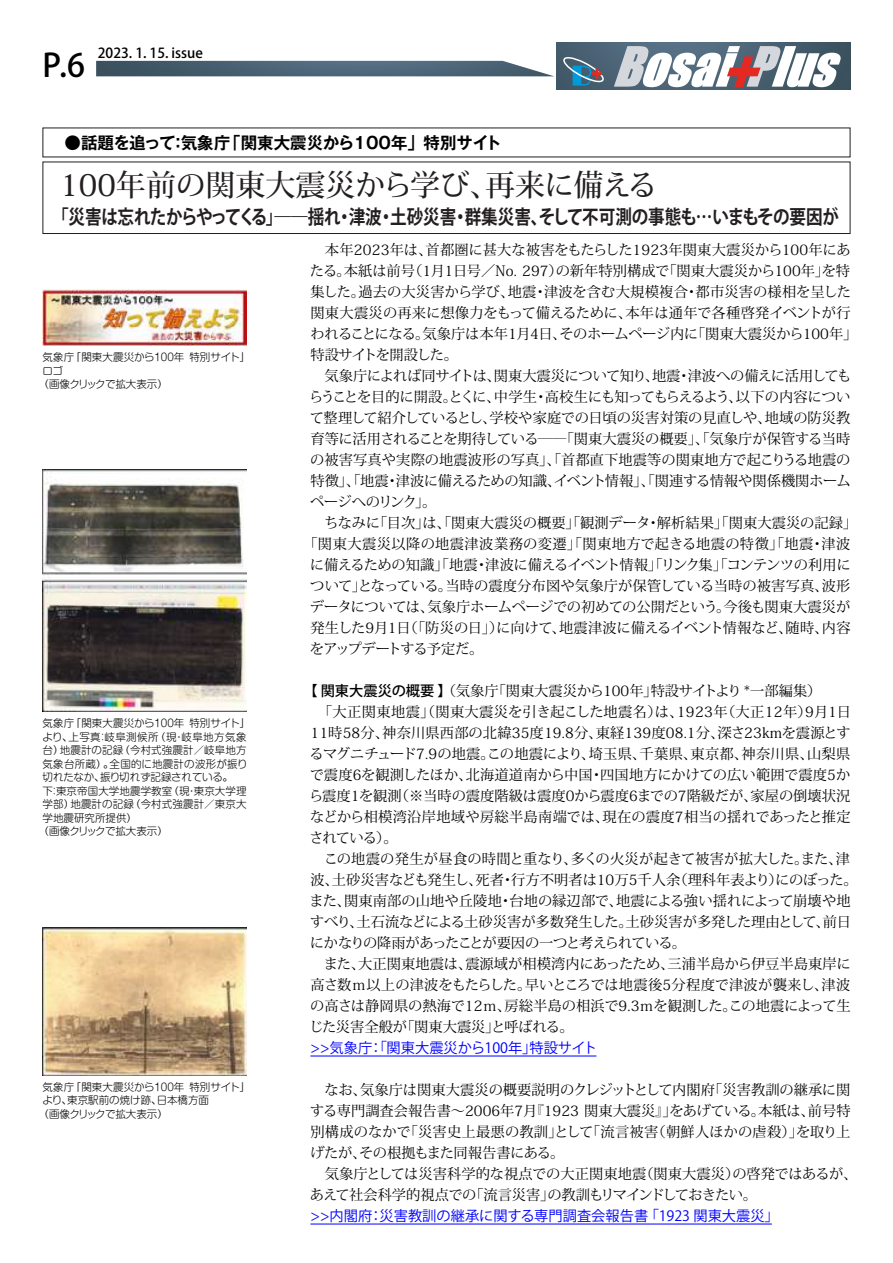
<style>
.page{position:relative;width:893px;height:1263px;background:#fff}
.page>*{position:absolute;margin:0;border:0;box-sizing:border-box;transform-origin:0 0}
.t1{font:500 31.95px "Koz Go Pro";color:#000}
.t2{font:500 30px "Koz Min Pr 6 N";color:#231f20}
.t3{font:700 19.5px "Koz Go Pr 6 N";letter-spacing:-.015em;color:#231f20;scale:.85 1}
.t4{font:700 16.5px "Gothic MB101 Pr 5 De";color:#000}
.t5{font:14.25px/21px "Koz Min Pr 6 N";color:#000}
.t6{font:14.25px "Koz Min Pr 6 N";letter-spacing:-.03em;color:#000}
.t7{font:14.25px "Koz Go Pr 6 N";color:#00f}
.t8{font:14.25px "Koz Min Pr 6 N";letter-spacing:.03em;color:#000}
.t9{font:14.25px "Koz Min Pr 6 N";letter-spacing:-.02em;color:#000}
.t10{font:14.25px "Koz Min Pr 6 N";letter-spacing:-.07em;color:#000}
.t11{font:14.25px "Koz Min Pr 6 N";letter-spacing:-.06em;color:#000}
.t12{font:500 13.8px "Koz Go Pro";color:#000}
.t13{font:300 10.5px "Shin M Go Pro";color:#000}
.t14{font:300 10.5px "Shin M Go Pro";letter-spacing:-.04em;color:#000}
.t15{font:300 10.5px "Shin M Go Pro";letter-spacing:.04em;color:#000}
.t16{font:300 10.5px "Shin M Go Pro";letter-spacing:.025em;color:#000}
.t17{font:300 10.5px "Shin M Go Pro";letter-spacing:-.02em;color:#000}
.s1{font-family:"Koz Go Pr 6 N";font-weight:500}
</style>
<div class="page">
<img style="left:96px;top:61px;width:457px;height:15px">
<img style="left:557px;top:43px;width:293px;height:47px">
<svg style="left:562px;top:56px;width:42px;height:30px"></svg>
<svg style="left:614px;top:46px;width:227px;height:41px"></svg>
<div style="left:43px;top:162px;width:807px;height:72px;border:1px solid #231f20"></div>
<hr style="left:310px;top:1056px;width:286px;height:1px;background:#00f">
<hr style="left:310px;top:1224px;width:462px;height:1px;background:#00f">
<img style="left:43px;top:470px;width:204px;height:242px">
<img style="left:43px;top:927px;width:204px;height:148px">
<img style="left:43px;top:289px;width:204px;height:57px">
<h1 class="t1" style="left:43px;top:45px;width:44px">P.6</h1>
<p class="t12" style="left:98px;top:44px;width:107px">2023. 1. 15. issue</p>
<p class="t4" style="left:65px;top:129px;width:439px">●話題を追って：気象庁「関東大震災から100年」特別サイト</p>
<h2 class="t2" style="left:60px;top:168px;width:599px">100年前の関東大震災から学び、再来に備える</h2>
<h3 class="t3" style="left:52px;top:206px;width:927px">「災害は忘れたからやってくる」――揺れ・津波・土砂災害・群集災害、そして不可測の事態も…いまもその要因が</h3>
<p class="t5" style="left:310px;top:239px;width:542px">　本年2023年は、首都圏に甚大な被害をもたらした1923年関東大震災から100年にあ</p>
<p class="t5" style="left:310px;top:260px;width:542px">たる。本紙は前号（1月1日号／No. 297）の新年特別構成で「関東大震災から100年」を特</p>
<p class="t5" style="left:310px;top:281px;width:542px">集した。過去の大災害から学び、地震・津波を含む大規模複合・都市災害の様相を呈した</p>
<p class="t5" style="left:310px;top:302px;width:542px">関東大震災の再来に想像力をもって備えるために、本年は通年で各種啓発イベントが行</p>
<p class="t5" style="left:310px;top:323px;width:548px">われることになる。気象庁は本年1月4日、そのホームページ内に「関東大震災から100年」</p>
<p class="t10" style="left:310px;top:347px;width:149px">特設サイトを開設した。</p>
<p class="t5" style="left:310px;top:365px;width:542px">　気象庁によれば同サイトは、関東大震災について知り、地震・津波への備えに活用しても</p>
<p class="t6" style="left:309px;top:389px;width:543px">らうことを目的に開設。とくに、中学生・高校生にも知ってもらえるよう、以下の内容につい</p>
<p class="t5" style="left:310px;top:407px;width:542px">て整理して紹介しているとし、学校や家庭での日頃の災害対策の見直しや、地域の防災教</p>
<p class="t5" style="left:310px;top:428px;width:541px">育等に活用されることを期待している――「関東大震災の概要」、「気象庁が保管する当時</p>
<p class="t5" style="left:310px;top:449px;width:542px">の被害写真や実際の地震波形の写真」、「首都直下地震等の関東地方で起こりうる地震の</p>
<p class="t5" style="left:310px;top:470px;width:542px">特徴」、「地震・津波に備えるための知識、イベント情報」、「関連する情報や関係機関ホーム</p>
<p class="t10" style="left:310px;top:494px;width:128px">ページへのリンク」。</p>
<p class="t5" style="left:310px;top:512px;width:548px">　ちなみに「目次」は、「関東大震災の概要」「観測データ・解析結果」「関東大震災の記録」</p>
<p class="t8" style="left:304px;top:536px;width:548px">「関東大震災以降の地震津波業務の変遷」「関東地方で起きる地震の特徴」「地震・津波</p>
<p class="t6" style="left:310px;top:557px;width:542px">に備えるための知識」「地震・津波に備えるイベント情報」「リンク集」「コンテンツの利用に</p>
<p class="t5" style="left:310px;top:575px;width:542px">ついて」となっている。当時の震度分布図や気象庁が保管している当時の被害写真、波形</p>
<p class="t9" style="left:310px;top:599px;width:542px">データについては、気象庁ホームページでの初めての公開だという。今後も関東大震災が</p>
<p class="t5" style="left:310px;top:617px;width:542px">発生した9月1日（「防災の日」）に向けて、地震津波に備えるイベント情報など、随時、内容</p>
<p class="t11" style="left:310px;top:641px;width:175px">をアップデートする予定だ。</p>
<p class="t5" style="left:309px;top:680px;width:550px;text-indent:-6px"><span class="s1">【 関東大震災の概要 】</span>（気象庁「関東大震災から100年」特設サイトより *一部編集）<br>　「大正関東地震」（関東大震災を引き起こした地震名）は、1923年（大正12年）9月1日11時58分、神奈川県西部の北緯35度19.8分、東経139度08.1分、深さ23kmを震源とするマグニチュード7.9の地震。この地震により、埼玉県、千葉県、東京都、神奈川県、山梨県で震度6を観測したほか、北海道道南から中国・四国地方にかけての広い範囲で震度5から震度1を観測（※当時の震度階級は震度0から震度6までの7階級だが、家屋の倒壊状況などから相模湾沿岸地域や房総半島南端では、現在の震度7相当の揺れであったと推定されている）。<br>　この地震の発生が昼食の時間と重なり、多くの火災が起きて被害が拡大した。また、津波、土砂災害なども発生し、死者・行方不明者は10万5千人余（理科年表より）にのぼった。また、関東南部の山地や丘陵地・台地の縁辺部で、地震による強い揺れによって崩壊や地すべり、土石流などによる土砂災害が多数発生した。土砂災害が多発した理由として、前日にかなりの降雨があったことが要因の一つと考えられている。<br>　また、大正関東地震は、震源域が相模湾内にあったため、三浦半島から伊豆半島東岸に高さ数ｍ以上の津波をもたらした。早いところでは地震後5分程度で津波が襲来し、津波の高さは静岡県の熱海で12ｍ、房総半島の相浜で9.3ｍを観測した。この地震によって生じた災害全般が「関東大震災」と呼ばれる。</p>
<p class="t7" style="left:310px;top:1040px;width:289px">&gt;&gt;気象庁：「関東大震災から100年」特設サイト</p>
<p class="t5" style="left:310px;top:1080px;width:549px">　なお、気象庁は関東大震災の概要説明のクレジットとして内閣府「災害教訓の継承に関する専門調査会報告書〜2006年7月『1923 関東大震災』」をあげている。本紙は、前号特別構成のなかで「災害史上最悪の教訓」として「流言被害（朝鮮人ほかの虐殺）」を取り上げたが、その根拠もまた同報告書にある。<br>　気象庁としては災害科学的な視点での大正関東地震（関東大震災）の啓発ではあるが、あえて社会科学的視点での「流言災害」の教訓もリマインドしておきたい。</p>
<p class="t7" style="left:310px;top:1208px;width:470px">&gt;&gt;内閣府：災害教訓の継承に関する専門調査会報告書 「1923 関東大震災」</p>
<p class="t13" style="left:43px;top:349px;width:209px">気象庁「関東大震災から１００年 特別サイト」</p>
<p class="t13" style="left:42px;top:362px;width:22px">ロゴ</p>
<p class="t14" style="left:39px;top:376px;width:131px">（画像クリックで拡大表示）</p>
<p class="t13" style="left:43px;top:715px;width:209px">気象庁「関東大震災から１００年 特別サイト」</p>
<p class="t15" style="left:42px;top:728px;width:206px">より、上写真：岐阜測候所（現・岐阜地方気象</p>
<p class="t13" style="left:43px;top:742px;width:206px">台）地震計の記録（今村式強震計／岐阜地方</p>
<p class="t16" style="left:43px;top:755px;width:206px">気象台所蔵）。全国的に地震計の波形が振り</p>
<p class="t17" style="left:43px;top:769px;width:192px">切れたなか、振り切れず記録されている。</p>
<p class="t13" style="left:43px;top:782px;width:206px">下：東京帝国大学地震学教室（現・東京大学理</p>
<p class="t13" style="left:43px;top:796px;width:206px">学部）地震計の記録（今村式強震計／東京大</p>
<p class="t13" style="left:43px;top:809px;width:96px">学地震研究所提供）</p>
<p class="t14" style="left:39px;top:823px;width:131px">（画像クリックで拡大表示）</p>
<p class="t13" style="left:43px;top:1078px;width:209px">気象庁「関東大震災から１００年 特別サイト」</p>
<p class="t13" style="left:42px;top:1092px;width:168px">より、東京駅前の焼け跡、日本橋方面</p>
<p class="t14" style="left:39px;top:1105px;width:131px">（画像クリックで拡大表示）</p>
</div>
